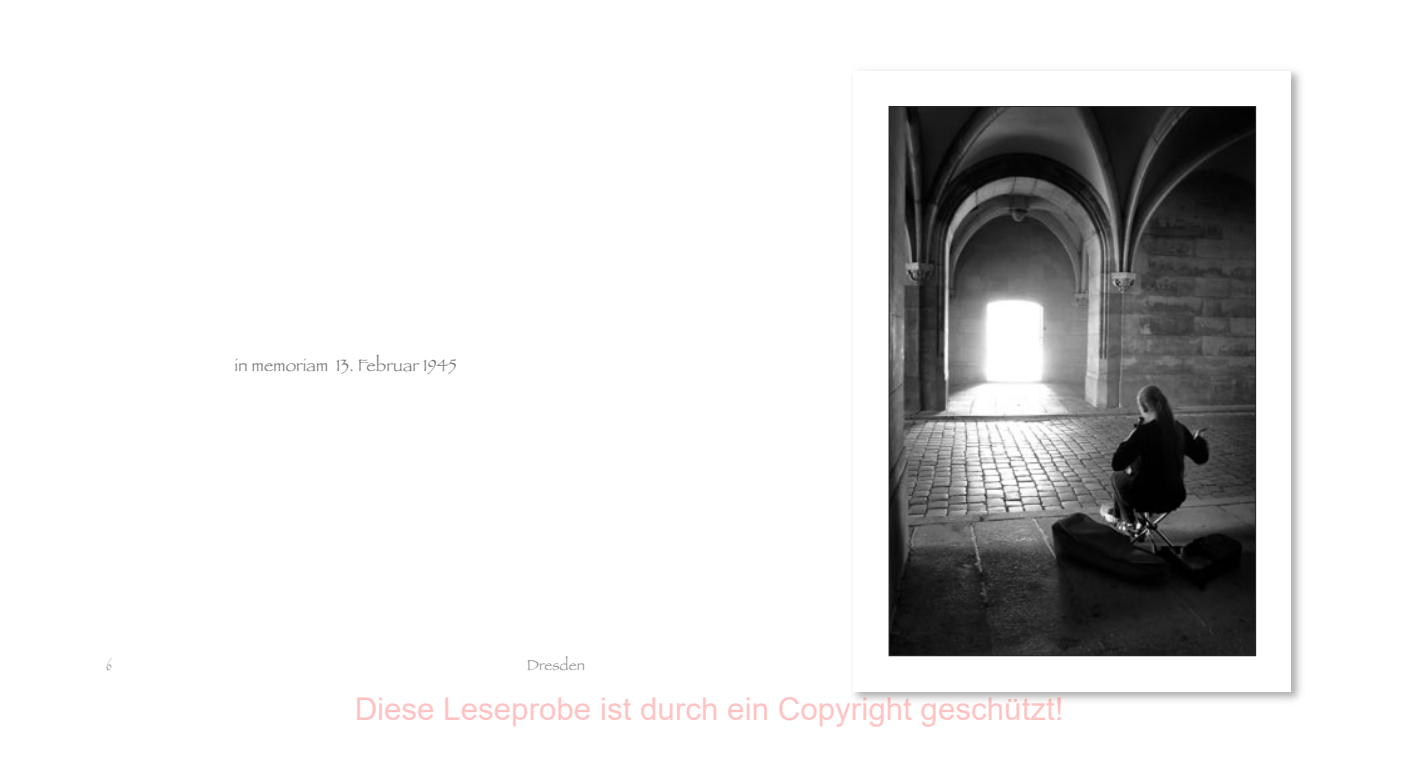
<style>
.page{position:relative;width:1418px;height:780px;background:#fff}
.page>*{position:absolute;margin:0;border:0;box-sizing:border-box;transform-origin:0 0}
.t1{font:31.38px "Arial";color:rgb(255 0 0/.24)}
.t2{font:17.5px "Papyrus";color:#7d7c7d}
.t3{font:15px "Papyrus";color:#939293}
.t4{font:condensed 15px "Papyrus";color:#939293}
</style>
<div class="page">
<img style="left:853px;top:70px;width:448px;height:631px">
<div style="left:853px;top:71px;width:438px;height:620px;background:#fff"></div>
<img style="left:890px;top:108px;width:363px;height:546px">
<p class="t2" style="left:234px;top:355px;width:224px">in memoriam 13. Februar 1945</p>
<p class="t4" style="left:106px;top:656px;width:7px">6</p>
<p class="t3" style="left:527px;top:656px;width:60px">Dresden</p>
<p class="t1" style="left:354px;top:687px;width:710px">Diese Leseprobe ist durch ein Copyright geschützt!</p>
</div>
